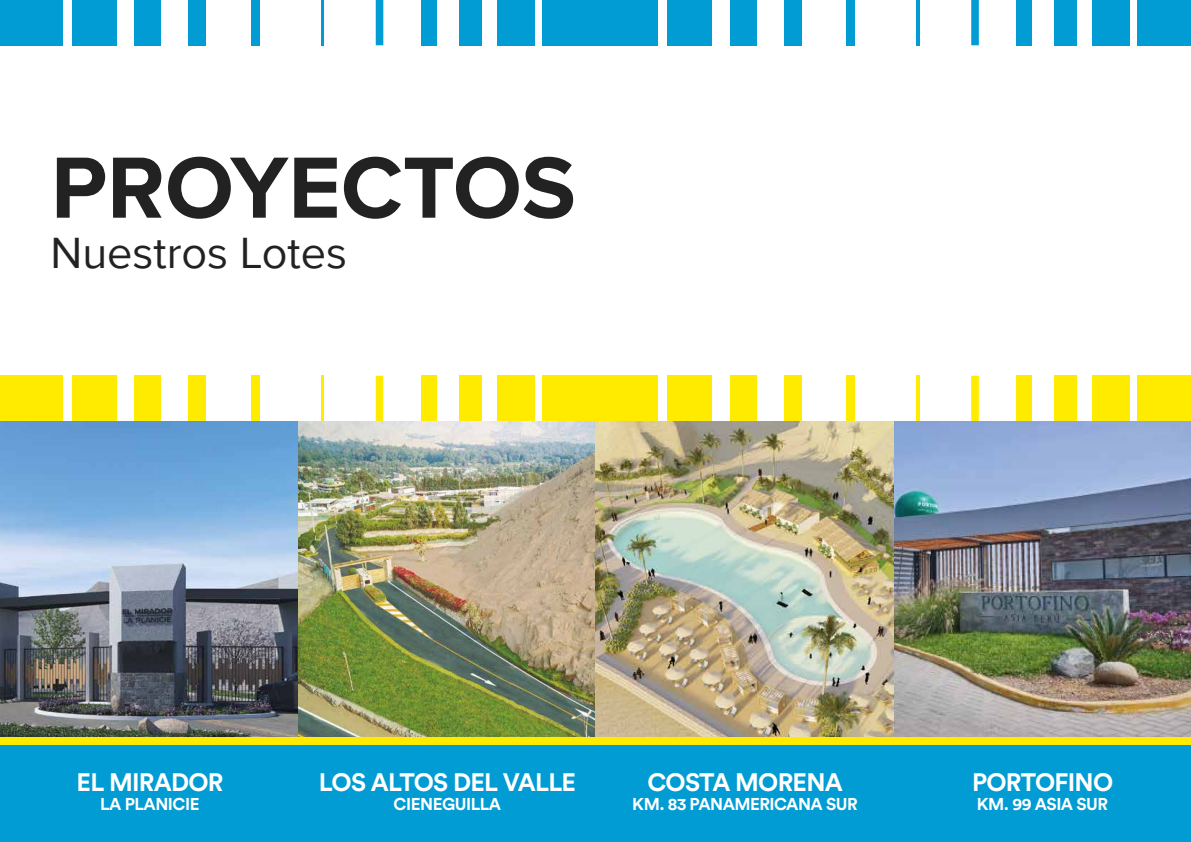
<style>
.page{position:relative;width:1191px;height:842px;background:#fff}
.page>*{position:absolute;margin:0;border:0;box-sizing:border-box;transform-origin:0 0}
.t1{font:700 90px "Proxima Nova";color:#222223}
.t2{font:45px "Proxima Nova";color:#222223}
.t3{font:700 25px "Circular Std";letter-spacing:-.03em;color:#fff}
.t4{font:700 17px "Circular Std";letter-spacing:-.03em;color:#fff}
</style>
<div class="page">
<div style="left:0;top:376px;width:63px;height:45px;background:#ffeb00"></div>
<div style="left:72px;top:376px;width:44px;height:45px;background:#ffeb00"></div>
<div style="left:134px;top:376px;width:27px;height:45px;background:#ffeb00"></div>
<div style="left:188px;top:376px;width:18px;height:45px;background:#ffeb00"></div>
<div style="left:251px;top:376px;width:9px;height:45px;background:#ffeb00"></div>
<hr style="left:321px;top:376px;width:2px;height:45px;background:#ffeb00">
<div style="left:542px;top:376px;width:53px;height:45px;background:#ffeb00"></div>
<div style="left:497px;top:376px;width:38px;height:45px;background:#ffeb00"></div>
<div style="left:459px;top:376px;width:23px;height:45px;background:#ffeb00"></div>
<div style="left:421px;top:376px;width:15px;height:45px;background:#ffeb00"></div>
<div style="left:376px;top:376px;width:7px;height:45px;background:#ffeb00"></div>
<hr style="left:323px;top:376px;width:1px;height:45px;background:#ffeb00">
<div style="left:595px;top:376px;width:63px;height:45px;background:#ffeb00"></div>
<div style="left:667px;top:376px;width:45px;height:45px;background:#ffeb00"></div>
<div style="left:730px;top:376px;width:27px;height:45px;background:#ffeb00"></div>
<div style="left:783px;top:376px;width:18px;height:45px;background:#ffeb00"></div>
<div style="left:846px;top:376px;width:9px;height:45px;background:#ffeb00"></div>
<hr style="left:916px;top:376px;width:2px;height:45px;background:#ffeb00">
<div style="left:1138px;top:376px;width:53px;height:45px;background:#ffeb00"></div>
<div style="left:1092px;top:376px;width:38px;height:45px;background:#ffeb00"></div>
<div style="left:1054px;top:376px;width:23px;height:45px;background:#ffeb00"></div>
<div style="left:1016px;top:376px;width:15px;height:45px;background:#ffeb00"></div>
<div style="left:971px;top:376px;width:7px;height:45px;background:#ffeb00"></div>
<hr style="left:918px;top:376px;width:1px;height:45px;background:#ffeb00">
<div style="left:0;top:0;width:63px;height:45px;background:#009cd3"></div>
<div style="left:72px;top:0;width:44px;height:45px;background:#009cd3"></div>
<div style="left:134px;top:0;width:27px;height:45px;background:#009cd3"></div>
<div style="left:188px;top:0;width:18px;height:45px;background:#009cd3"></div>
<div style="left:251px;top:0;width:9px;height:45px;background:#009cd3"></div>
<hr style="left:321px;top:0;width:2px;height:45px;background:#009cd3">
<div style="left:542px;top:0;width:53px;height:45px;background:#009cd3"></div>
<div style="left:497px;top:0;width:38px;height:45px;background:#009cd3"></div>
<div style="left:459px;top:0;width:23px;height:45px;background:#009cd3"></div>
<div style="left:421px;top:0;width:15px;height:45px;background:#009cd3"></div>
<div style="left:376px;top:0;width:7px;height:45px;background:#009cd3"></div>
<hr style="left:323px;top:0;width:1px;height:45px;background:#009cd3">
<div style="left:595px;top:0;width:63px;height:45px;background:#009cd3"></div>
<div style="left:667px;top:0;width:45px;height:45px;background:#009cd3"></div>
<div style="left:730px;top:0;width:27px;height:45px;background:#009cd3"></div>
<div style="left:783px;top:0;width:18px;height:45px;background:#009cd3"></div>
<div style="left:846px;top:0;width:9px;height:45px;background:#009cd3"></div>
<hr style="left:916px;top:0;width:2px;height:45px;background:#009cd3">
<div style="left:1138px;top:0;width:53px;height:45px;background:#009cd3"></div>
<div style="left:1092px;top:0;width:38px;height:45px;background:#009cd3"></div>
<div style="left:1054px;top:0;width:23px;height:45px;background:#009cd3"></div>
<div style="left:1016px;top:0;width:15px;height:45px;background:#009cd3"></div>
<div style="left:971px;top:0;width:7px;height:45px;background:#009cd3"></div>
<hr style="left:918px;top:0;width:1px;height:45px;background:#009cd3">
<img style="left:1px;top:421px;width:1190px;height:316px">
<div style="left:0;top:745px;width:1191px;height:97px;background:#009cd3"></div>
<div style="left:0;top:737px;width:1191px;height:8px;background:#ffeb00"></div>
<h1 class="t1" style="left:51px;top:121px;width:526px">PROYECTOS</h1>
<h2 class="t2" style="left:50px;top:220px;width:298px">Nuestros Lotes</h2>
<h3 class="t3" style="left:77px;top:766px;width:148px">EL MIRADOR</h3>
<p class="t4" style="left:100px;top:793px;width:101px">LA PLANICIE</p>
<h3 class="t3" style="left:319px;top:766px;width:259px">LOS ALTOS DEL VALLE</h3>
<p class="t4" style="left:393px;top:793px;width:109px">CIENEGUILLA</p>
<h3 class="t3" style="left:647px;top:766px;width:197px">COSTA MORENA</h3>
<p class="t4" style="left:632px;top:793px;width:227px">KM. 83 PANAMERICANA SUR</p>
<h3 class="t3" style="left:972px;top:766px;width:143px">PORTOFINO</h3>
<p class="t4" style="left:977px;top:793px;width:133px">KM. 99 ASIA SUR</p>
</div>
